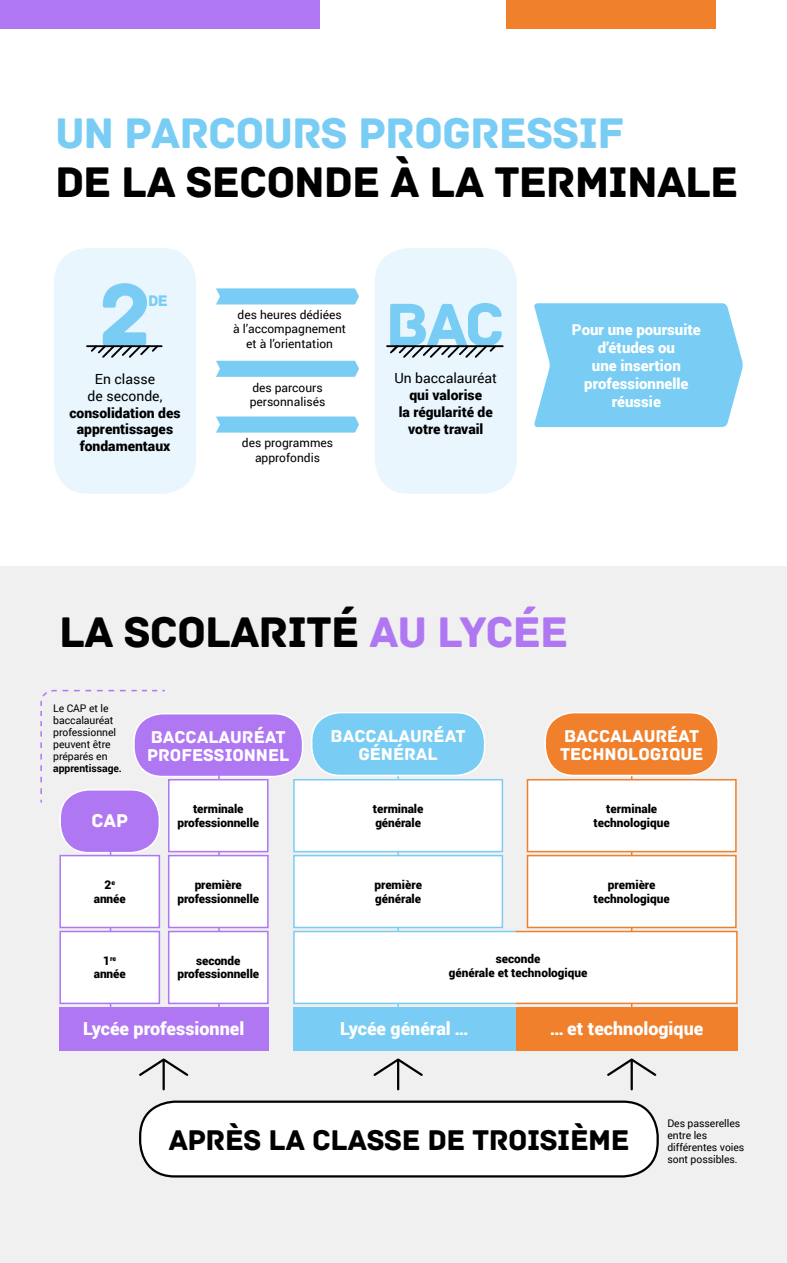
<style>
.page{position:relative;width:787px;height:1263px;background:#fff}
.page>*{position:absolute;margin:0;border:0;box-sizing:border-box;transform-origin:0 0}
.t1{font:92.4px "Archive";color:#79cdf4}
.t2{font:63.75px "Archive";color:#79cdf4}
.t3{font:45px "Archive";letter-spacing:-.025em;color:#000}
.t4{font:45px "Archive";letter-spacing:-.025em;color:#79cdf4}
.t5{font:30px "Archive";letter-spacing:-.02em;color:#000}
.t6{font:19.5px "Archive";color:#fff}
.t7{font:18px/18px "Archive";letter-spacing:-.005em;color:#fff}
.t8{font:900 18px "Roboto";color:#fff}
.t9{font:16.05px "Archive";color:#79cdf4}
.t10{font:900 15px/18px "Roboto";color:#fff;text-align:center}
.t11{font:900 13.95px/16.8px "Roboto";color:#000;text-align:center}
.t12{font:13.95px/16.8px "Roboto";color:#000;text-align:center}
.t13{font:900 12px/13.5px "Roboto";letter-spacing:-.005em;color:#000;text-align:center}
.t14{font:12px/14.4px "Roboto";color:#000;text-align:center}
.t15{font:10.5px/12px "Roboto";letter-spacing:-.005em;color:#000}
.t16{font:700 10.5px "Roboto";letter-spacing:-.005em;color:#000}
.t17{font:900 7.05px "Roboto";color:#000}
.s1{color:#b077f2}
.s2{font-size:12px}
</style>
<div class="page">
<div style="left:0;top:567px;width:787px;height:696px;background:#f0f0f0"></div>
<svg style="left:40px;top:689px;width:125px;height:115px"></svg>
<hr style="left:397px;top:770px;width:2px;height:246px;background:#79cdf4">
<div style="left:59px;top:1007px;width:210px;height:43px;background:#b077f2"></div>
<div style="left:515px;top:1007px;width:222px;height:43px;background:#f0802b"></div>
<div style="left:60px;top:790px;width:99px;height:63px;background:#b077f2;border-radius:29px"></div>
<div style="left:59px;top:789px;width:101px;height:64px;border:2px solid #fff;border-radius:29px"></div>
<div style="left:134px;top:714px;width:168px;height:62px;background:#b077f2;border-radius:29px"></div>
<div style="left:133px;top:713px;width:170px;height:64px;border:2px solid #fff;border-radius:29px"></div>
<hr style="left:110px;top:827px;width:1px;height:189px;background:#b077f2">
<hr style="left:631px;top:770px;width:1px;height:246px;background:#f0802b">
<hr style="left:218px;top:768px;width:2px;height:248px;background:#b077f2">
<div style="left:60px;top:931px;width:99px;height:72px;background:#fff"></div>
<div style="left:59px;top:931px;width:101px;height:73px;border:2px solid #b077f2"></div>
<div style="left:60px;top:856px;width:99px;height:71px;background:#fff"></div>
<div style="left:59px;top:855px;width:101px;height:73px;border:2px solid #b077f2"></div>
<div style="left:169px;top:931px;width:99px;height:72px;background:#fff"></div>
<div style="left:168px;top:931px;width:101px;height:73px;border:2px solid #b077f2"></div>
<div style="left:169px;top:856px;width:99px;height:71px;background:#fff"></div>
<div style="left:168px;top:855px;width:101px;height:73px;border:2px solid #b077f2"></div>
<div style="left:169px;top:780px;width:99px;height:71px;background:#fff"></div>
<div style="left:168px;top:779px;width:100px;height:73px;border:2px solid #b077f2"></div>
<div style="left:514px;top:931px;width:223px;height:73px;background:#fff;border:2px solid #f0802b"></div>
<div style="left:527px;top:856px;width:209px;height:71px;background:#fff"></div>
<div style="left:526px;top:855px;width:210px;height:73px;border:2px solid #f0802b"></div>
<div style="left:527px;top:780px;width:209px;height:71px;background:#fff"></div>
<div style="left:526px;top:779px;width:210px;height:73px;border:2px solid #f0802b"></div>
<div style="left:545px;top:713px;width:173px;height:62px;background:#f0802b;border-radius:29px"></div>
<div style="left:544px;top:712px;width:175px;height:64px;border:2px solid #fff;border-radius:29px"></div>
<div style="left:293px;top:931px;width:223px;height:73px;background:#fff;border:2px solid #79cdf4"></div>
<div style="left:293px;top:1007px;width:222px;height:43px;background:#79cdf4"></div>
<div style="left:294px;top:856px;width:208px;height:71px;background:#fff"></div>
<div style="left:293px;top:855px;width:210px;height:73px;border:2px solid #79cdf4"></div>
<div style="left:294px;top:780px;width:208px;height:71px;background:#fff"></div>
<div style="left:293px;top:779px;width:210px;height:73px;border:2px solid #79cdf4"></div>
<div style="left:312px;top:713px;width:172px;height:62px;background:#79cdf4;border-radius:29px"></div>
<div style="left:311px;top:712px;width:174px;height:64px;border:2px solid #fff;border-radius:29px"></div>
<div style="left:140px;top:1102px;width:517px;height:74px;background:#fff;border-radius:34px"></div>
<div style="left:139px;top:1100px;width:519px;height:77px;border:2px solid #000;border-radius:34px"></div>
<svg style="left:139px;top:1058px;width:50px;height:18px"></svg>
<hr style="left:162px;top:1061px;width:3px;height:28px;background:#000">
<svg style="left:373px;top:1058px;width:50px;height:20px"></svg>
<hr style="left:397px;top:1061px;width:2px;height:28px;background:#000">
<svg style="left:607px;top:1058px;width:50px;height:18px"></svg>
<hr style="left:630px;top:1061px;width:3px;height:28px;background:#000">
<div style="left:0;top:0;width:319px;height:28px;background:#b077f2"></div>
<div style="left:506px;top:0;width:209px;height:28px;background:#f0802b"></div>
<div style="left:54px;top:248px;width:142px;height:246px;background:#e9f6fe;border-radius:34px"></div>
<hr style="left:87px;top:345px;width:75px;height:2px;background:#000">
<svg style="left:89px;top:345px;width:71px;height:13px"></svg>
<div style="left:375px;top:248px;width:142px;height:246px;background:#e9f6fe;border-radius:34px"></div>
<svg style="left:534px;top:303px;width:209px;height:124px;background:#83d0f4"></svg>
<svg style="left:216px;top:288px;width:143px;height:16px;background:#7fcff4"></svg>
<svg style="left:216px;top:361px;width:143px;height:16px;background:#7dcef4"></svg>
<svg style="left:216px;top:416px;width:143px;height:17px;background:#83d0f4"></svg>
<hr style="left:387px;top:345px;width:116px;height:2px;background:#000">
<svg style="left:388px;top:345px;width:109px;height:13px"></svg>
<h3 class="t4" style="left:55px;top:106px;width:571px">UN PARCOURS PROGRESSIF</h3>
<h3 class="t3" style="left:55px;top:156px;width:685px">DE LA SECONDE À LA TERMINALE</h3>
<h1 class="t1" style="left:99px;top:260px;width:53px">2</h1>
<h3 class="t9" style="left:148px;top:291px;width:21px">DE</h3>
<p class="t12" style="left:88px;top:370px;width:76px">En classe de seconde,</p>
<p class="t11" style="left:69px;top:404px;width:113px">consolidation des apprentissages fondamentaux</p>
<p class="t14" style="left:233px;top:307px;width:114px">des heures dédiées à l’accompagnement et à l’orientation</p>
<p class="t14" style="left:250px;top:380px;width:77px;text-align:left">des parcours personnalisés</p>
<p class="t14" style="left:242px;top:435px;width:93px">des programmes approfondis</p>
<h2 class="t2" style="left:385px;top:287px;width:121px">BAC</h2>
<p class="t12" style="left:394px;top:370px;width:104px">Un baccalauréat</p>
<p class="t11" style="left:399px;top:386px;width:96px">qui valorise<br>la régularité de votre travail</p>
<p class="t10" style="left:572px;top:320px;width:130px">Pour une poursuite d’études ou<br>une insertion professionnelle réussie</p>
<h3 class="t3" style="left:59px;top:605px;width:510px">LA SCOLARITÉ <span class="s1">AU LYCÉE</span></h3>
<p class="t15" style="left:53px;top:702px;width:64px">Le CAP et le baccalauréat professionnel peuvent être préparés en</p>
<p class="t16" style="left:53px;top:761px;width:70px">apprentissage.</p>
<h3 class="t6" style="left:91px;top:809px;width:38px">CAP</h3>
<p class="t13" style="left:94px;top:877px;width:33px">2<sup>e </sup>année</p>
<p class="t17" style="left:103px;top:953px;width:14px"><span class="s2">1</span>re</p>
<p class="t13" style="left:94px;top:967px;width:33px">année</p>
<h3 class="t7" style="left:147px;top:728px;width:144px">BACCALAURÉAT<br>PROFESSIONNEL</h3>
<p class="t13" style="left:177px;top:802px;width:83px">terminale professionnelle</p>
<p class="t13" style="left:177px;top:877px;width:83px">première professionnelle</p>
<p class="t13" style="left:177px;top:953px;width:83px">seconde professionnelle</p>
<h3 class="t7" style="left:330px;top:727px;width:137px;text-align:center">BACCALAURÉAT<br>GÉNÉRAL</h3>
<h3 class="t7" style="left:560px;top:727px;width:145px">BACCALAURÉAT<br>TECHNOLOGIQUE</h3>
<p class="t13" style="left:373px;top:802px;width:52px;text-align:left">terminale générale</p>
<p class="t13" style="left:593px;top:802px;width:78px">terminale technologique</p>
<p class="t13" style="left:374px;top:877px;width:49px;text-align:left">première générale</p>
<p class="t13" style="left:593px;top:877px;width:78px">première technologique</p>
<p class="t13" style="left:449px;top:951px;width:140px">seconde<br>générale et technologique</p>
<h3 class="t8" style="left:83px;top:1016px;width:163px">Lycée professionnel</h3>
<h3 class="t8" style="left:549px;top:1016px;width:155px">… et technologique</h3>
<h3 class="t8" style="left:340px;top:1016px;width:130px">Lycée général …</h3>
<h3 class="t5" style="left:168px;top:1122px;width:462px">APRÈS LA CLASSE DE TROISIÈME</h3>
<p class="t15" style="left:667px;top:1117px;width:78px">Des passerelles entre les différentes voies sont possibles.</p>
</div>
